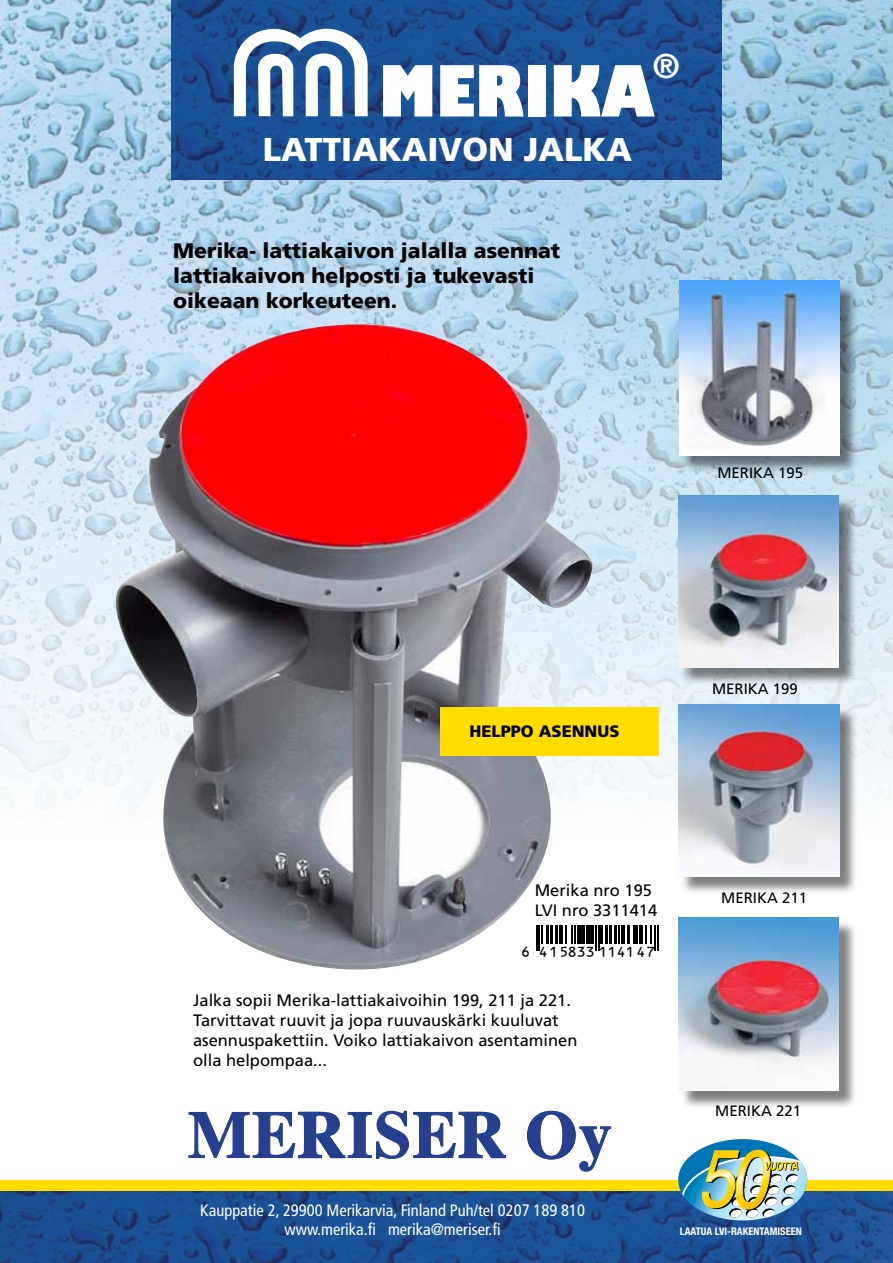
<style>
.page{position:relative;width:893px;height:1263px;background:#fff}
.page>*{position:absolute;margin:0;border:0;box-sizing:border-box;transform-origin:0 0}
.t1{font:700 34.5px "Frutiger";color:#fff}
.t2{font:900 33px "Frutiger";color:#fff}
.t3{font:900 21px/25.2px "Frutiger";color:#000}
.t4{font:16.5px/19.8px "Frutiger";color:#000}
.t5{font:condensed 16.5px/19.8px "Frutiger";color:#fff;text-align:center}
.t6{font:900 16.5px "Frutiger";color:#000}
.t7{font:15px "Frutiger";color:#000}
.t8{font:13.05px "OCR Brossco Bar";letter-spacing:.045em;color:#000}
.t9{font:700 condensed 10.5px "Helvetica Neue";color:#fff}
</style>
<div class="page">
<img style="left:0;top:0;width:893px;height:799px">
<img style="left:110px;top:324px;width:483px;height:646px">
<img style="left:171px;top:0;width:551px;height:178px">
<div style="left:680px;top:498px;width:178px;height:188px;background:#000;opacity:.5"></div>
<img style="left:678px;top:495px;width:161px;height:172px">
<div style="left:680px;top:707px;width:179px;height:188px;background:#000;opacity:.5"></div>
<img style="left:678px;top:705px;width:162px;height:172px">
<div style="left:680px;top:920px;width:178px;height:189px;background:#000;opacity:.5"></div>
<img style="left:678px;top:917px;width:161px;height:174px">
<div style="left:682px;top:283px;width:177px;height:191px;background:#000;opacity:.5"></div>
<img style="left:679px;top:281px;width:161px;height:174px">
<svg style="left:188px;top:1110px;width:318px;height:49px"></svg>
<svg style="left:527px;top:1110px;width:85px;height:62px"></svg>
<img style="left:0;top:1190px;width:893px;height:73px">
<div style="left:0;top:1180px;width:893px;height:10px;background:#fd0"></div>
<svg style="left:383px;top:65px;width:49px;height:51px"></svg>
<svg style="left:440px;top:65px;width:83px;height:51px"></svg>
<div style="left:528px;top:65px;width:18px;height:51px;background:#fff"></div>
<svg style="left:554px;top:65px;width:101px;height:51px"></svg>
<svg style="left:234px;top:21px;width:135px;height:95px"></svg>
<div style="left:441px;top:707px;width:218px;height:48px;background:#fd0"></div>
<svg style="left:536px;top:925px;width:7px;height:26px"></svg>
<hr style="left:546px;top:925px;width:3px;height:18px;background:#000">
<hr style="left:550px;top:925px;width:3px;height:18px;background:#000">
<hr style="left:555px;top:925px;width:3px;height:18px;background:#000">
<hr style="left:559px;top:925px;width:4px;height:18px;background:#000">
<svg style="left:566px;top:925px;width:10px;height:18px"></svg>
<div style="left:577px;top:925px;width:5px;height:18px;background:#000"></div>
<svg style="left:584px;top:925px;width:1px;height:18px"></svg>
<div style="left:586px;top:925px;width:5px;height:18px;background:#000"></div>
<svg style="left:593px;top:925px;width:6px;height:26px"></svg>
<hr style="left:600px;top:925px;width:3px;height:18px;background:#000">
<svg style="left:606px;top:925px;width:2px;height:18px"></svg>
<hr style="left:609px;top:925px;width:3px;height:18px;background:#000">
<svg style="left:615px;top:925px;width:5px;height:18px"></svg>
<hr style="left:621px;top:925px;width:4px;height:18px;background:#000">
<svg style="left:628px;top:925px;width:10px;height:18px"></svg>
<hr style="left:639px;top:925px;width:4px;height:18px;background:#000">
<svg style="left:646px;top:925px;width:12px;height:26px"></svg>
<div style="left:678px;top:1139px;width:129px;height:81px;background:#0074b4;border-radius:50%"></div>
<img style="left:680px;top:1149px;width:127px;height:71px">
<h1 class="t1" style="left:653px;top:46px;width:29px">®</h1>
<h2 class="t2" style="left:263px;top:130px;width:371px">LATTIAKAIVON JALKA</h2>
<p class="t3" style="left:173px;top:238px;width:388px">Merika- lattiakaivon jalalla asennat lattiakaivon helposti ja tukevasti oikeaan korkeuteen.</p>
<p class="t7" style="left:717px;top:464px;width:87px">MERIKA 195</p>
<p class="t6" style="left:470px;top:722px;width:151px">HELPPO ASENNUS</p>
<p class="t7" style="left:712px;top:680px;width:87px">MERIKA 199</p>
<p class="t4" style="left:535px;top:880px;width:124px">Merika nro 195<br>LVI nro 3311414</p>
<p class="t8" style="left:522px;top:944px;width:134px">6 415833 114147</p>
<p class="t4" style="left:193px;top:991px;width:386px">Jalka sopii Merika-lattiakaivoihin 199, 211 ja 221.<br>Tarvittavat ruuvit ja jopa ruuvauskärki kuuluvat asennuspakettiin. Voiko lattiakaivon asentaminen olla helpompaa...</p>
<p class="t7" style="left:721px;top:889px;width:87px">MERIKA 211</p>
<p class="t7" style="left:715px;top:1102px;width:87px">MERIKA 221</p>
<p class="t5" style="left:200px;top:1200px;width:386px">Kauppatie 2, 29900 Merikarvia, Finland Puh/tel 0207 189 810 www.merika.fi merika@meriser.fi</p>
<p class="t9" style="left:680px;top:1224px;width:123px">LAATUA LVI-RAKENTAMISEEN</p>
</div>
